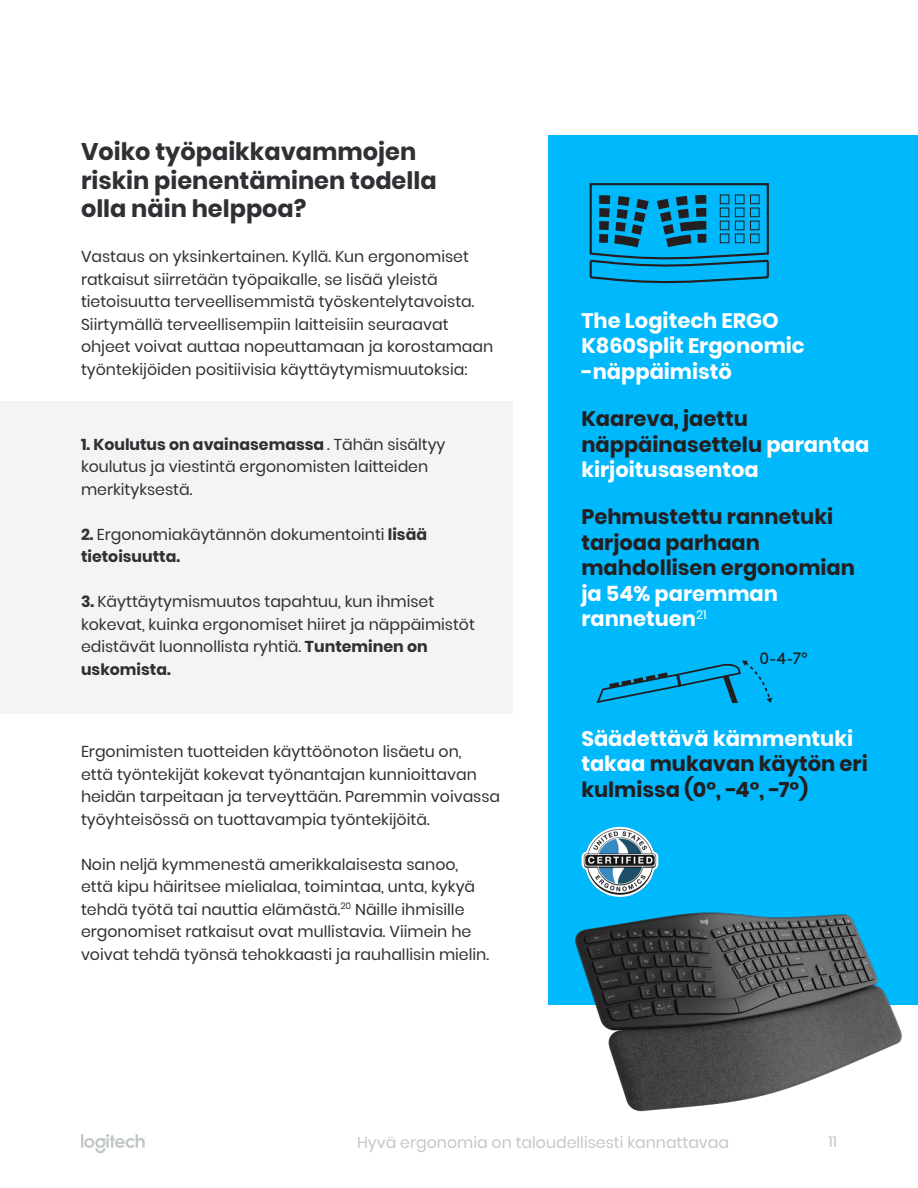
<style>
.page{position:relative;width:918px;height:1188px;background:#fff}
.page>*{position:absolute;margin:0;border:0;box-sizing:border-box;transform-origin:0 0}
.t1{font:700 24px/28.5px "Poppins";color:#2e3033}
.t2{font:700 21px/25.5px "Poppins";color:#231f20}
.t3{font:700 21px/25.5px "Poppins";color:#fff}
.t4{font:16.35px "Brown Pro Regular Alt";color:#231f20}
.t5{font:15.75px/22.5px "Poppins";color:#2e3033}
.t6{font:15.75px "Poppins";color:#c2c7c7}
.t7{font:15px "Poppins";color:#c2c7c7}
.s1{font-weight:700}
.s2{color:#fff}
</style>
<div class="page">
<svg style="left:81px;top:1134px;width:65px;height:19px"></svg>
<div style="left:0;top:402px;width:513px;height:312px;background:#f4f4f4"></div>
<div style="left:548px;top:135px;width:370px;height:869px;background:#00b8fc"></div>
<svg style="left:589px;top:183px;width:180px;height:101px"></svg>
<svg style="left:596px;top:660px;width:176px;height:44px"></svg>
<img style="left:581px;top:826px;width:78px;height:68px">
<img style="left:555px;top:894px;width:363px;height:218px">
<p class="t1" style="left:81px;top:138px;width:357px">Voiko työpaikkavammojen riskin pienentäminen todella olla näin helppoa?</p>
<p class="t5" style="left:81px;top:246px;width:414px">Vastaus on yksinkertainen. Kyllä. Kun ergonomiset ratkaisut siirretään työpaikalle, se lisää yleistä tietoisuutta terveellisemmistä työskentelytavoista.<br>Siirtymällä terveellisempiin laitteisiin seuraavat ohjeet voivat auttaa nopeuttamaan ja korostamaan työntekijöiden positiivisia käyttäytymismuutoksia:</p>
<p class="t5" style="left:81px;top:433px;width:366px"><span class="s1">1. Koulutus on avainasemassa</span> . Tähän sisältyy koulutus ja viestintä ergonomisten laitteiden merkityksestä.</p>
<p class="t5" style="left:81px;top:523px;width:348px"><span class="s1">2.</span> Ergonomiakäytännön dokumentointi <span class="s1">lisää tietoisuutta.</span></p>
<p class="t5" style="left:81px;top:591px;width:396px"><span class="s1">3.</span> Käyttäytymismuutos tapahtuu, kun ihmiset kokevat, kuinka ergonomiset hiiret ja näppäimistöt edistävät luonnollista ryhtiä. <span class="s1">Tunteminen on uskomista.</span></p>
<p class="t5" style="left:81px;top:741px;width:421px">Ergonimisten tuotteiden käyttöönoton lisäetu on,<br>että työntekijät kokevat työnantajan kunnioittavan heidän tarpeitaan ja terveyttään. Paremmin voivassa työyhteisössä on tuottavampia työntekijöitä.</p>
<p class="t5" style="left:81px;top:853px;width:410px">Noin neljä kymmenestä amerikkalaisesta sanoo, että kipu häiritsee mielialaa, toimintaa, unta, kykyä tehdä työtä tai nauttia elämästä.<sup>20</sup> Näille ihmisille ergonomiset ratkaisut ovat mullistavia. Viimein he voivat tehdä työnsä tehokkaasti ja rauhallisin mielin.</p>
<p class="t3" style="left:581px;top:308px;width:225px">The Logitech ERGO<br>K860Split Ergonomic -näppäimistö</p>
<p class="t2" style="left:581px;top:406px;width:290px">Kaareva, jaettu näppäinasettelu <span class="s2">parantaa kirjoitusasentoa</span></p>
<p class="t2" style="left:581px;top:504px;width:275px">Pehmustettu rannetuki tarjoaa parhaan mahdollisen ergonomian <span class="s2">ja 54% paremman rannetuen</span><sup>21</sup></p>
<p class="t4" style="left:760px;top:646px;width:50px">0-4-7º</p>
<p class="t2" style="left:581px;top:726px;width:288px"><span class="s2">Säädettävä kämmentuki takaa</span> mukavan käytön eri kulmissa (0°, −4°, −7°)</p>
<p class="t6" style="left:357px;top:1134px;width:374px">Hyvä ergonomia on taloudellisesti kannattavaa</p>
<p class="t7" style="left:828px;top:1134px;width:10px">11</p>
</div>
